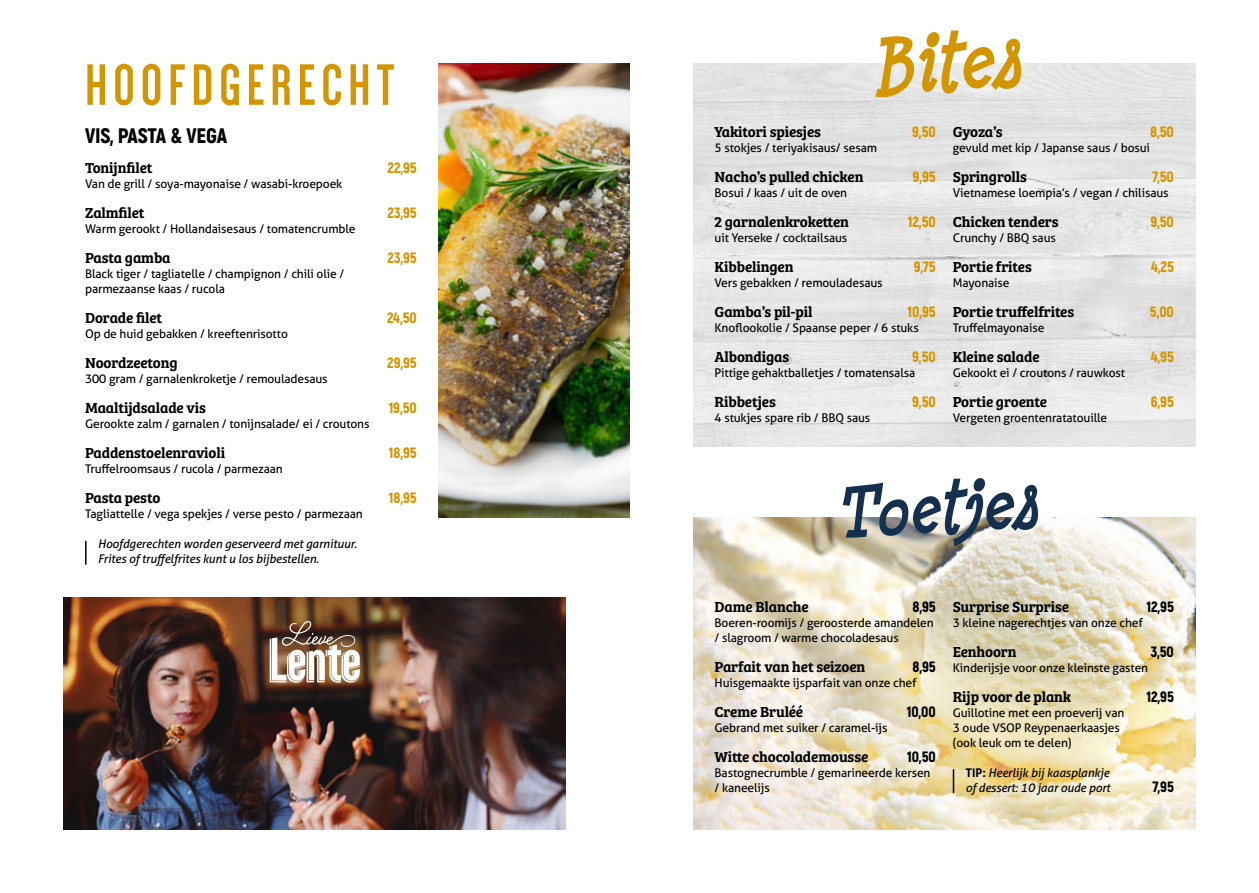
<style>
.page{position:relative;width:1259px;height:893px;background:#fff}
.page>*{position:absolute;margin:0;border:0;box-sizing:border-box;transform-origin:0 0}
.t1{font:italic 700 85.95px "Minya Nouvelle";color:#d49600}
.t2{font:italic 700 77.1px "Minya Nouvelle";color:#152f4e}
.t3{font:700 60px "Dense";letter-spacing:.1em;color:#d49600}
.t4{font:900 21px "Akrobat";letter-spacing:-.01em;color:#000}
.t5{font:15px "Bree Serif Sb";letter-spacing:-.01em;color:#000}
.t6{font:900 15px "Akrobat";letter-spacing:-.01em;color:#d49600}
.t7{font:900 15px "Akrobat";letter-spacing:-.01em;color:#000}
.t8{font:12px/15px "Aller";letter-spacing:-.01em;color:#000}
.t9{font:italic 12px/15px "Aller";letter-spacing:-.01em;color:#000}
.s1{font-weight:700;font-style:normal}
</style>
<div class="page">
<img style="left:693px;top:517px;width:502px;height:312px">
<img style="left:64px;top:597px;width:502px;height:232px">
<svg style="left:270px;top:621px;width:90px;height:62px"></svg>
<img style="left:438px;top:64px;width:191px;height:453px">
<hr style="left:85px;top:541px;width:2px;height:24px;background:#000">
<hr style="left:952px;top:769px;width:2px;height:24px;background:#000">
<p class="t3" style="left:85px;top:56px;width:311px">HOOFDGERECHT</p>
<p class="t4" style="left:85px;top:122px;width:144px">VIS, PASTA &amp; VEGA</p>
<p class="t5" style="left:85px;top:156px;width:69px">Tonijnfilet</p>
<p class="t6" style="left:387px;top:158px;width:31px">22,95</p>
<p class="t8" style="left:85px;top:176px;width:259px">Van de grill / soya-mayonaise / wasabi-kroepoek</p>
<p class="t5" style="left:85px;top:201px;width:61px">Zalmfilet</p>
<p class="t6" style="left:387px;top:203px;width:31px">23,95</p>
<p class="t8" style="left:85px;top:221px;width:272px">Warm gerookt / Hollandaisesaus / tomatencrumble</p>
<p class="t5" style="left:85px;top:246px;width:87px">Pasta gamba</p>
<p class="t6" style="left:387px;top:248px;width:31px">23,95</p>
<p class="t8" style="left:85px;top:266px;width:261px">Black tiger / tagliatelle / champignon / chili olie /</p>
<p class="t8" style="left:85px;top:281px;width:141px">parmezaanse kaas / rucola</p>
<p class="t5" style="left:85px;top:306px;width:79px">Dorade filet</p>
<p class="t6" style="left:387px;top:308px;width:31px">24,50</p>
<p class="t8" style="left:85px;top:326px;width:204px">Op de huid gebakken / kreeftenrisotto</p>
<p class="t5" style="left:85px;top:351px;width:94px">Noordzeetong</p>
<p class="t6" style="left:387px;top:353px;width:31px">29,95</p>
<p class="t8" style="left:85px;top:371px;width:244px">300 gram / garnalenkroketje / remouladesaus</p>
<p class="t5" style="left:85px;top:396px;width:122px">Maaltijdsalade vis</p>
<p class="t6" style="left:389px;top:398px;width:30px">19,50</p>
<p class="t8" style="left:85px;top:416px;width:286px">Gerookte zalm / garnalen / tonijnsalade/ ei / croutons</p>
<p class="t5" style="left:85px;top:441px;width:142px">Paddenstoelenravioli</p>
<p class="t6" style="left:389px;top:443px;width:29px">18,95</p>
<p class="t8" style="left:85px;top:461px;width:199px">Truffelroomsaus / rucola / parmezaan</p>
<p class="t5" style="left:85px;top:486px;width:77px">Pasta pesto</p>
<p class="t6" style="left:389px;top:488px;width:29px">18,95</p>
<p class="t8" style="left:85px;top:506px;width:279px">Tagliattelle / vega spekjes / verse pesto / parmezaan</p>
<p class="t9" style="left:98px;top:536px;width:261px">Hoofdgerechten worden geserveerd met garnituur.<br>Frites of truffelfrites kunt u los bijbestellen.</p>
<p class="t1" style="left:865px;top:15px;width:154px;rotate:-3deg">Bites</p>
<p class="t5" style="left:714px;top:121px;width:108px">Yakitori spiesjes</p>
<p class="t6" style="left:912px;top:122px;width:25px">9,50</p>
<p class="t8" style="left:714px;top:141px;width:164px">5 stokjes / teriyakisaus/ sesam</p>
<p class="t5" style="left:714px;top:166px;width:150px">Nacho’s pulled chicken</p>
<p class="t6" style="left:912px;top:167px;width:25px">9,95</p>
<p class="t8" style="left:714px;top:186px;width:134px">Bosui / kaas / uit de oven</p>
<p class="t5" style="left:714px;top:211px;width:136px">2 garnalenkroketten</p>
<p class="t6" style="left:908px;top:212px;width:29px">12,50</p>
<p class="t8" style="left:714px;top:231px;width:134px">uit Yerseke / cocktailsaus</p>
<p class="t5" style="left:714px;top:256px;width:80px">Kibbelingen</p>
<p class="t6" style="left:913px;top:257px;width:24px">9,75</p>
<p class="t8" style="left:714px;top:276px;width:170px">Vers gebakken / remouladesaus</p>
<p class="t5" style="left:714px;top:301px;width:99px">Gamba’s pil-pil</p>
<p class="t6" style="left:907px;top:302px;width:30px">10,95</p>
<p class="t8" style="left:714px;top:321px;width:206px">Knoflookolie / Spaanse peper / 6 stuks</p>
<p class="t5" style="left:714px;top:346px;width:76px">Albondigas</p>
<p class="t6" style="left:912px;top:347px;width:25px">9,50</p>
<p class="t8" style="left:714px;top:366px;width:202px">Pittige gehaktballetjes / tomatensalsa</p>
<p class="t5" style="left:714px;top:391px;width:63px">Ribbetjes</p>
<p class="t6" style="left:912px;top:392px;width:25px">9,50</p>
<p class="t8" style="left:714px;top:411px;width:157px">4 stukjes spare rib / BBQ saus</p>
<p class="t5" style="left:952px;top:121px;width:51px">Gyoza’s</p>
<p class="t6" style="left:1150px;top:122px;width:25px">8,50</p>
<p class="t8" style="left:952px;top:141px;width:199px">gevuld met kip / Japanse saus / bosui</p>
<p class="t5" style="left:952px;top:166px;width:76px">Springrolls</p>
<p class="t6" style="left:1152px;top:167px;width:23px">7,50</p>
<p class="t8" style="left:952px;top:186px;width:217px">Vietnamese loempia’s / vegan / chilisaus</p>
<p class="t5" style="left:952px;top:211px;width:107px">Chicken tenders</p>
<p class="t6" style="left:1150px;top:212px;width:25px">9,50</p>
<p class="t8" style="left:952px;top:231px;width:105px">Crunchy / BBQ saus</p>
<p class="t5" style="left:952px;top:256px;width:81px">Portie frites</p>
<p class="t6" style="left:1151px;top:257px;width:24px">4,25</p>
<p class="t8" style="left:952px;top:276px;width:58px">Mayonaise</p>
<p class="t5" style="left:952px;top:301px;width:123px">Portie truffelfrites</p>
<p class="t6" style="left:1150px;top:302px;width:25px">5,00</p>
<p class="t8" style="left:952px;top:321px;width:93px">Truffelmayonaise</p>
<p class="t5" style="left:952px;top:346px;width:88px">Kleine salade</p>
<p class="t6" style="left:1150px;top:347px;width:25px">4,95</p>
<p class="t8" style="left:952px;top:366px;width:174px">Gekookt ei / croutons / rauwkost</p>
<p class="t5" style="left:952px;top:391px;width:96px">Portie groente</p>
<p class="t6" style="left:1150px;top:392px;width:25px">6,95</p>
<p class="t8" style="left:952px;top:411px;width:156px">Vergeten groentenratatouille</p>
<p class="t2" style="left:831px;top:467px;width:205px;rotate:-3deg">Toetjes</p>
<p class="t5" style="left:714px;top:595px;width:96px">Dame Blanche</p>
<p class="t7" style="left:912px;top:597px;width:25px">8,95</p>
<p class="t8" style="left:714px;top:615px;width:221px">Boeren-roomijs / geroosterde amandelen / slagroom / warme chocoladesaus</p>
<p class="t5" style="left:714px;top:655px;width:152px">Parfait van het seizoen</p>
<p class="t7" style="left:912px;top:657px;width:25px">8,95</p>
<p class="t8" style="left:714px;top:675px;width:203px">Huisgemaakte ijsparfait van onze chef</p>
<p class="t5" style="left:714px;top:700px;width:90px">Creme Bruléé</p>
<p class="t7" style="left:907px;top:702px;width:30px">10,00</p>
<p class="t8" style="left:714px;top:720px;width:174px">Gebrand met suiker / caramel-ijs</p>
<p class="t5" style="left:714px;top:745px;width:155px">Witte chocolademousse</p>
<p class="t7" style="left:907px;top:747px;width:30px">10,50</p>
<p class="t8" style="left:714px;top:765px;width:217px">Bastognecrumble / gemarineerde kersen / kaneelijs</p>
<p class="t5" style="left:952px;top:595px;width:118px">Surprise Surprise</p>
<p class="t7" style="left:1146px;top:597px;width:29px">12,95</p>
<p class="t8" style="left:952px;top:615px;width:192px">3 kleine nagerechtjes van onze chef</p>
<p class="t5" style="left:952px;top:640px;width:65px">Eenhoorn</p>
<p class="t7" style="left:1150px;top:642px;width:25px">3,50</p>
<p class="t8" style="left:952px;top:660px;width:197px">Kinderijsje voor onze kleinste gasten</p>
<p class="t5" style="left:952px;top:685px;width:120px">Rijp voor de plank</p>
<p class="t7" style="left:1146px;top:687px;width:29px">12,95</p>
<p class="t8" style="left:952px;top:705px;width:173px">Guillotine met een proeverij van</p>
<p class="t8" style="left:952px;top:720px;width:169px">3 oude VSOP Reypenaerkaasjes</p>
<p class="t8" style="left:952px;top:735px;width:120px">(ook leuk om te delen)</p>
<p class="t9" style="left:965px;top:765px;width:145px"><span class="s1">TIP:</span> Heerlijk bij kaasplankje</p>
<p class="t9" style="left:965px;top:780px;width:146px">of dessert: 10 jaar oude port</p>
<p class="t7" style="left:1152px;top:777px;width:23px">7,95</p>
</div>
